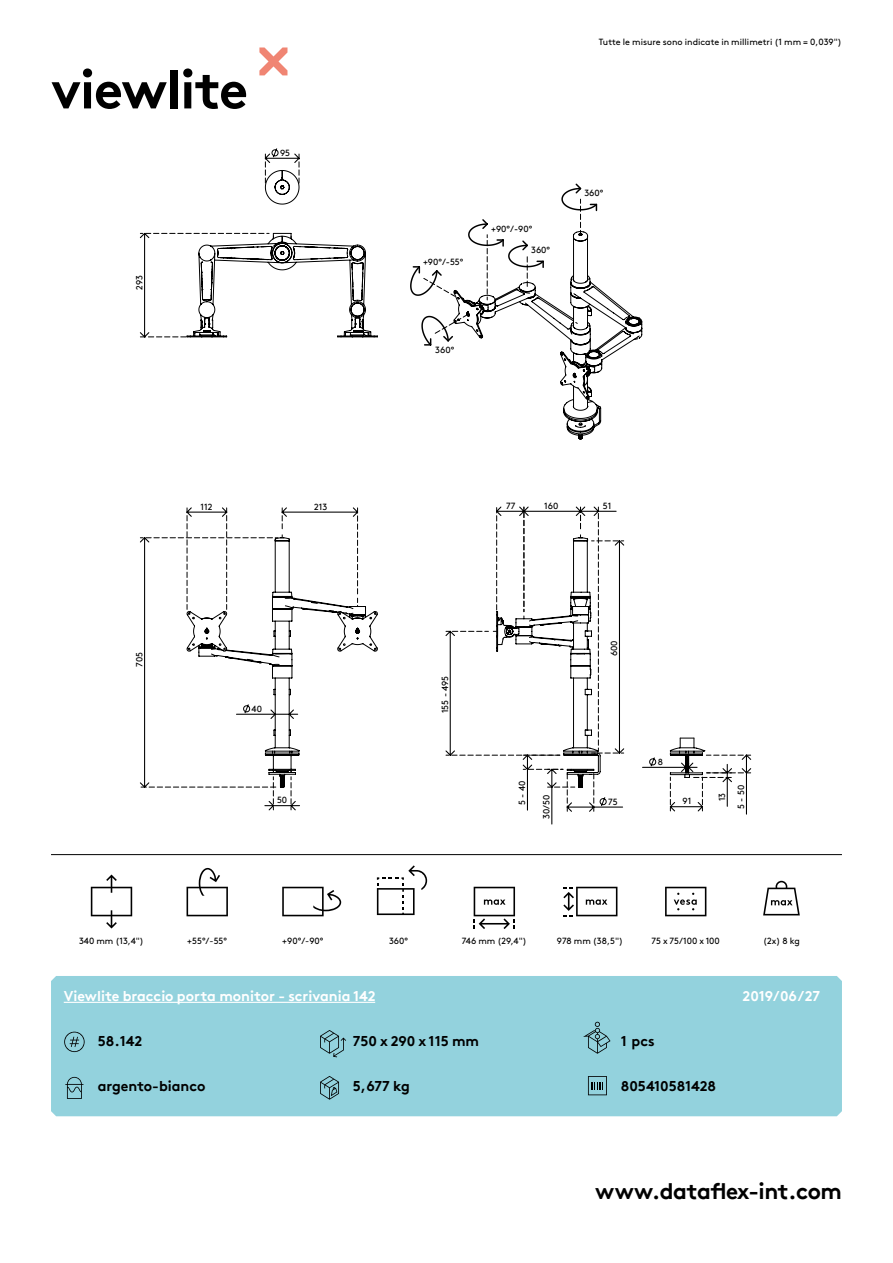
<style>
.page{position:relative;width:893px;height:1263px;background:#fff}
.page>*{position:absolute;margin:0;border:0;box-sizing:border-box;transform-origin:0 0}
.hoofdstuk{font:700 54px "Brown Pro TT";letter-spacing:-.02em;color:#000}
.t1{font:700 22.5px "Brown Pro TT";letter-spacing:-.02em;color:#000}
.specificaties{font:700 14.25px "Brown Pro TT";color:#000}
.t2{font:700 14.25px "Brown Pro TT";color:#fff}
.t3{font:9px "Brown";color:#000}
.t4{font:9px "Brown Pro TT Regular Alt";color:#000}
</style>
<div class="page">
<svg style="left:259px;top:47px;width:28px;height:28px"></svg>
<hr style="left:51px;top:854px;width:791px;height:1px;background:#000">
<svg style="left:91px;top:874px;width:41px;height:54px"></svg>
<svg style="left:187px;top:868px;width:41px;height:48px"></svg>
<svg style="left:282px;top:887px;width:59px;height:29px"></svg>
<svg style="left:377px;top:865px;width:50px;height:50px"></svg>
<svg style="left:474px;top:887px;width:41px;height:42px"></svg>
<svg style="left:563px;top:887px;width:54px;height:29px"></svg>
<svg style="left:665px;top:887px;width:41px;height:29px"></svg>
<svg style="left:763px;top:881px;width:37px;height:34px"></svg>
<div style="left:51px;top:976px;width:791px;height:140px;background:#93d2dd"></div>
<svg style="left:140px;top:506px;width:485px;height:319px"></svg>
<svg style="left:140px;top:233px;width:238px;height:105px"></svg>
<svg style="left:410px;top:183px;width:233px;height:257px"></svg>
<svg style="left:642px;top:737px;width:110px;height:78px"></svg>
<svg style="left:264px;top:148px;width:36px;height:57px"></svg>
<svg style="left:64px;top:1032px;width:21px;height:20px"></svg>
<svg style="left:65px;top:1077px;width:18px;height:22px"></svg>
<svg style="left:320px;top:1030px;width:26px;height:27px"></svg>
<svg style="left:583px;top:1022px;width:27px;height:32px"></svg>
<svg style="left:320px;top:1076px;width:19px;height:24px"></svg>
<svg style="left:588px;top:1076px;width:19px;height:19px"></svg>
<hr style="left:64px;top:1002px;width:311px;height:1px;background:#fff">
<p class="hoofdstuk" style="left:51px;top:46px;width:198px">viewlite</p>
<p class="t4" style="left:280px;top:146px;width:12px">95</p>
<p class="t4" style="left:132px;top:290px;width:16px;rotate:-90deg">293</p>
<p class="t4" style="left:132px;top:666px;width:16px;rotate:-90deg">705</p>
<p class="t4" style="left:201px;top:500px;width:13px">112</p>
<p class="t4" style="left:314px;top:500px;width:15px">213</p>
<p class="t4" style="left:252px;top:702px;width:12px">40</p>
<p class="t4" style="left:277px;top:793px;width:12px">50</p>
<p class="t3" style="left:599px;top:35px;width:245px">Tutte le misure sono indicate in millimetri (1 mm = 0,039")</p>
<p class="t4" style="left:423px;top:255px;width:42px">+90°/-55°</p>
<p class="t4" style="left:491px;top:222px;width:43px">+90°/-90°</p>
<p class="t4" style="left:531px;top:243px;width:21px">360°</p>
<p class="t4" style="left:435px;top:343px;width:21px">360°</p>
<p class="t4" style="left:584px;top:186px;width:21px">360°</p>
<p class="t4" style="left:438px;top:713px;width:39px;rotate:-90deg">155 - 495</p>
<p class="t4" style="left:506px;top:499px;width:11px">77</p>
<p class="t4" style="left:544px;top:499px;width:16px">160</p>
<p class="t4" style="left:603px;top:499px;width:10px">51</p>
<p class="t4" style="left:607px;top:656px;width:17px;rotate:-90deg">600</p>
<p class="t4" style="left:515px;top:805px;width:26px;rotate:-90deg">5 - 40</p>
<p class="t4" style="left:540px;top:819px;width:26px;rotate:-90deg">30/50</p>
<p class="t4" style="left:608px;top:795px;width:11px">75</p>
<p class="t4" style="left:658px;top:755px;width:7px">8</p>
<p class="t4" style="left:682px;top:794px;width:10px">91</p>
<p class="t4" style="left:715px;top:801px;width:10px;rotate:-90deg">13</p>
<p class="t4" style="left:734px;top:809px;width:26px;rotate:-90deg">5 - 50</p>
<p class="t3" style="left:79px;top:934px;width:66px">340 mm (13,4")</p>
<p class="t3" style="left:187px;top:934px;width:41px">+55°/-55°</p>
<p class="t3" style="left:282px;top:934px;width:43px">+90°/-90°</p>
<p class="t3" style="left:389px;top:934px;width:21px">360°</p>
<p class="t3" style="left:462px;top:934px;width:67px">746 mm (29,4")</p>
<p class="t3" style="left:557px;top:934px;width:68px">978 mm (38,5")</p>
<p class="t3" style="left:652px;top:934px;width:70px">75 x 75/100 x 100</p>
<p class="t3" style="left:763px;top:934px;width:38px">(2x) 8 kg</p>
<h3 class="t2" style="left:64px;top:985px;width:313px">Viewlite braccio porta monitor - scrivania 142</h3>
<h3 class="t2" style="left:743px;top:985px;width:79px">2019/06/27</h3>
<h3 class="specificaties" style="left:98px;top:1029px;width:46px">58.142</h3>
<p class="specificaties" style="left:98px;top:1074px;width:109px">argento-bianco</p>
<p class="specificaties" style="left:353px;top:1029px;width:128px">750 x 290 x 115 mm</p>
<p class="specificaties" style="left:621px;top:1029px;width:35px">1 pcs</p>
<p class="specificaties" style="left:353px;top:1074px;width:58px">5,677 kg</p>
<h3 class="specificaties" style="left:621px;top:1074px;width:97px">805410581428</h3>
<h2 class="t1" style="left:595px;top:1173px;width:248px">www.dataflex-int.com</h2>
</div>
